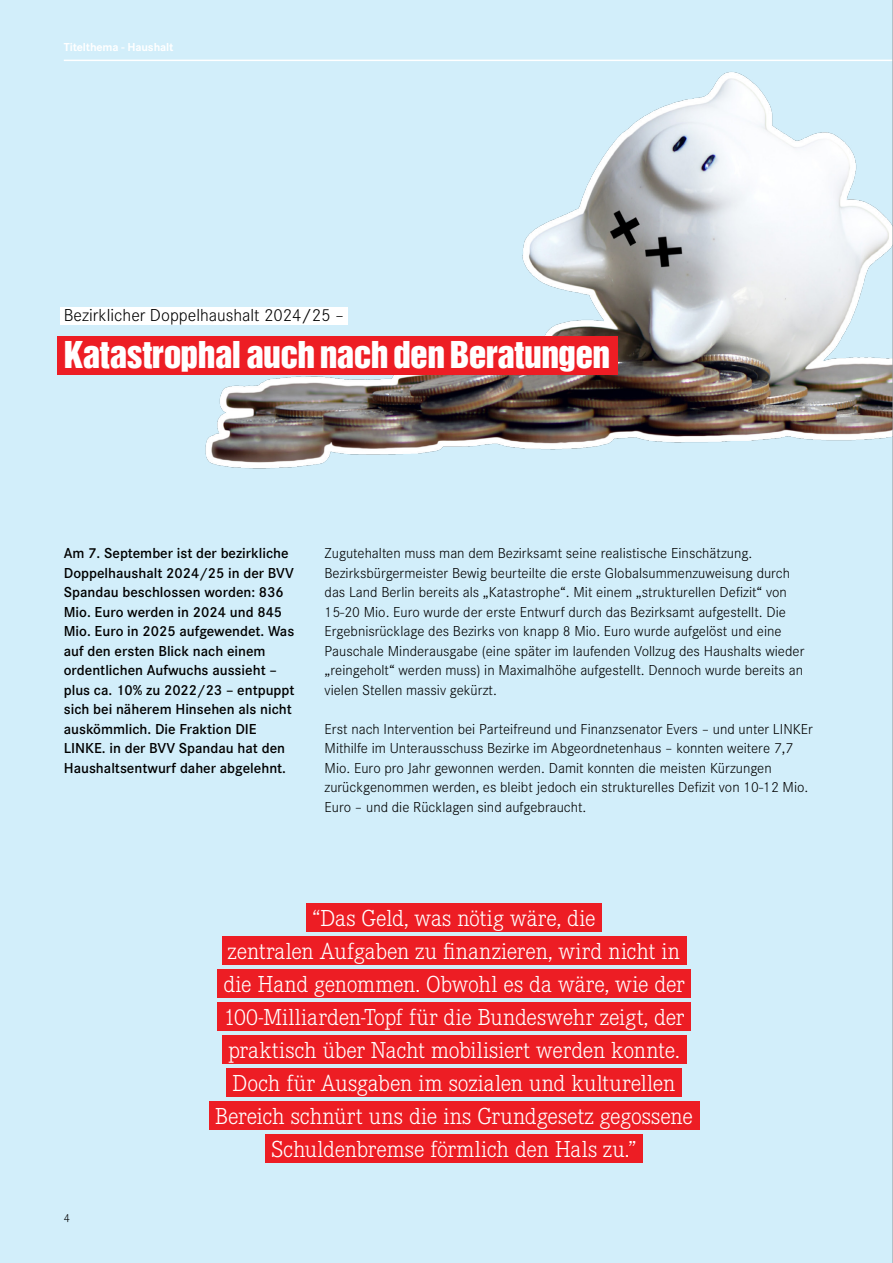
<style>
.page{position:relative;width:893px;height:1263px;background:#d2eefa}
.page>*{position:absolute;margin:0;border:0;box-sizing:border-box;transform-origin:0 0}
.t1{font:33.9px "Helvetica Inserat";letter-spacing:-.02em;color:#fff;scale:1.05 1}
.t2{font:300 24px/33px "Corporate E Pro";color:#fff;text-align:center}
.t3{font:300 18px "Corporate S";color:#000}
.t4{font:300 15px/19.5px "Corporate S";color:#000}
.t5{font:600 15px/19.5px "Corporate S";color:#000}
.t6{font:700 12px "Corporate S";letter-spacing:-.01em;color:#fff}
.t7{font:300 12px "Corporate S";color:#000}
</style>
<div class="page">
<img style="left:57px;top:59px;width:835px;height:410px">
<div style="left:306px;top:903px;width:296px;height:29px;background:#ed1d24"></div>
<div style="left:222px;top:936px;width:464px;height:29px;background:#ed1d24"></div>
<div style="left:217px;top:969px;width:474px;height:29px;background:#ed1d24"></div>
<div style="left:217px;top:1002px;width:474px;height:29px;background:#ed1d24"></div>
<div style="left:222px;top:1035px;width:464px;height:29px;background:#ed1d24"></div>
<div style="left:226px;top:1068px;width:456px;height:29px;background:#ed1d24"></div>
<div style="left:209px;top:1101px;width:490px;height:29px;background:#ed1d24"></div>
<div style="left:265px;top:1134px;width:378px;height:29px;background:#ed1d24"></div>
<div style="left:60px;top:307px;width:287px;height:18px;background:#fff"></div>
<div style="left:57px;top:336px;width:560px;height:38px;background:#ed1d24"></div>
<hr style="left:64px;top:60px;width:829px;height:1px;background:#fff">
<hr style="left:892px;top:0;width:1px;height:1263px;background:#939598">
<p class="t6" style="left:64px;top:40px;width:111px">Titelthema - Haushalt</p>
<p class="t3" style="left:64px;top:304px;width:282px">Bezirklicher Doppelhaushalt 2024/25 –</p>
<h1 class="t1" style="left:64px;top:334px;width:522px">Katastrophal auch nach den Beratungen</h1>
<p class="t5" style="left:64px;top:543px;width:232px">Am 7. September ist der bezirkliche Doppelhaushalt 2024/25 in der BVV Spandau beschlossen worden: 836<br>Mio. Euro werden in 2024 und 845<br>Mio. Euro in 2025 aufgewendet. Was auf den ersten Blick nach einem ordentlichen Aufwuchs aussieht – plus ca. 10% zu 2022/23 – entpuppt sich bei näherem Hinsehen als nicht auskömmlich. Die Fraktion DIE LINKE. in der BVV Spandau hat den Haushaltsentwurf daher abgelehnt.</p>
<p class="t4" style="left:325px;top:543px;width:481px">Zugutehalten muss man dem Bezirksamt seine realistische Einschätzung.<br>Bezirksbürgermeister Bewig beurteilte die erste Globalsummenzuweisung durch das Land Berlin bereits als „Katastrophe“. Mit einem „strukturellen Defizit“ von 15-20 Mio. Euro wurde der erste Entwurf durch das Bezirksamt aufgestellt. Die Ergebnisrücklage des Bezirks von knapp 8 Mio. Euro wurde aufgelöst und eine Pauschale Minderausgabe (eine später im laufenden Vollzug des Haushalts wieder „reingeholt“ werden muss) in Maximalhöhe aufgestellt. Dennoch wurde bereits an vielen Stellen massiv gekürzt.</p>
<p class="t4" style="left:325px;top:719px;width:490px">Erst nach Intervention bei Parteifreund und Finanzsenator Evers – und unter LINKEr Mithilfe im Unterausschuss Bezirke im Abgeordnetenhaus – konnten weitere 7,7<br>Mio. Euro pro Jahr gewonnen werden. Damit konnten die meisten Kürzungen zurückgenommen werden, es bleibt jedoch ein strukturelles Defizit von 10-12 Mio.<br>Euro – und die Rücklagen sind aufgebraucht.</p>
<p class="t7" style="left:64px;top:1210px;width:8px">4</p>
<p class="t2" style="left:215px;top:900px;width:479px">“Das Geld, was nötig wäre, die<br>zentralen Aufgaben zu finanzieren, wird nicht in die Hand genommen. Obwohl es da wäre, wie der 100-Milliarden-Topf für die Bundeswehr zeigt, der praktisch über Nacht mobilisiert werden konnte.<br>Doch für Ausgaben im sozialen und kulturellen Bereich schnürt uns die ins Grundgesetz gegossene Schuldenbremse förmlich den Hals zu.”</p>
</div>
